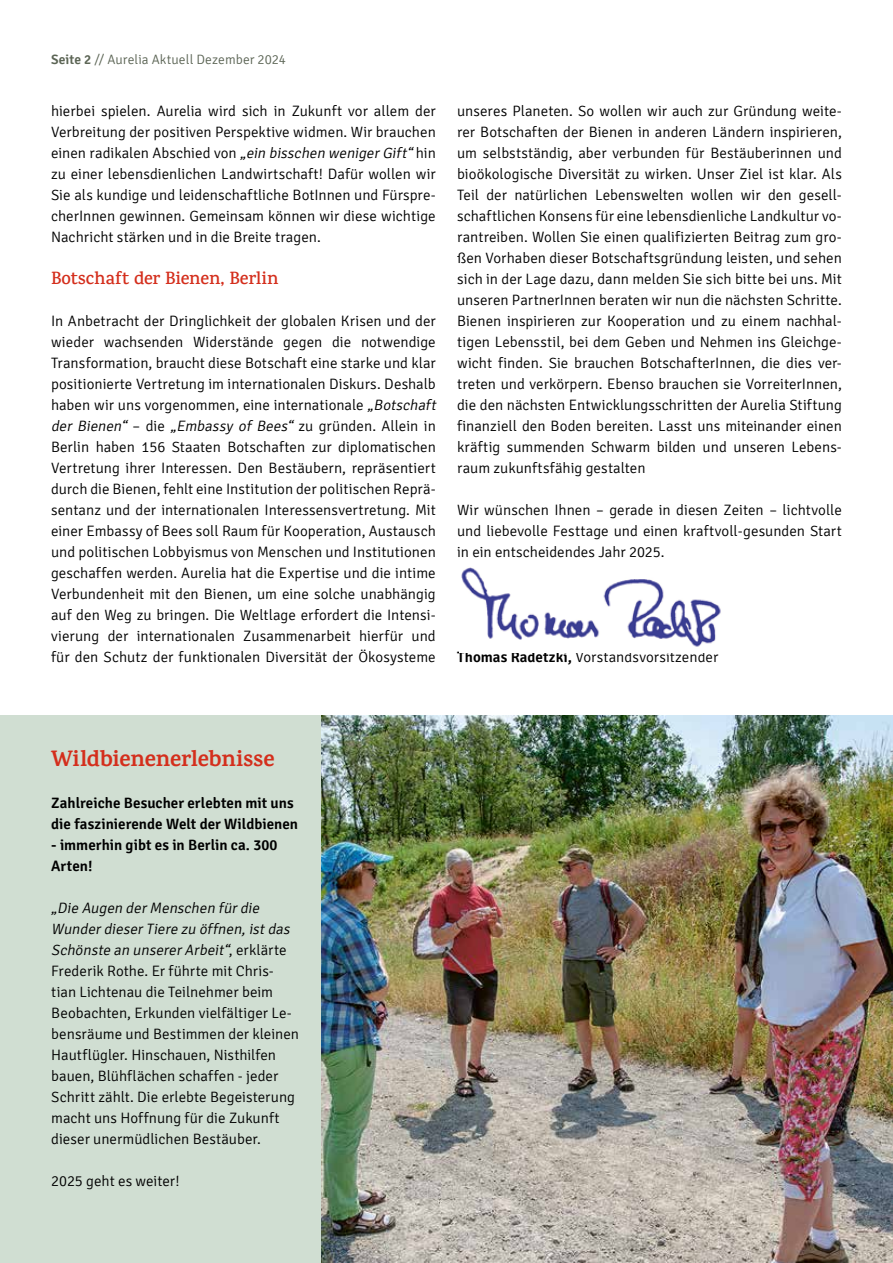
<style>
.page{position:relative;width:893px;height:1263px;background:#fff}
.page>*{position:absolute;margin:0;border:0;box-sizing:border-box;transform-origin:0 0}
.t1{font:700 22.5px "Karma";letter-spacing:-.01em;color:#d42e1c}
.t2{font:600 18px "Karma";letter-spacing:-.005em;color:#d42e1c}
.t3{font:300 15px/21px "Signika";color:#000;text-align:justify}
.t4{font:600 15px/21px "Signika";color:#000}
.t5{font:300 13.5px "Signika";letter-spacing:.005em;color:#5c6555}
.s1{font-weight:600}
.s2{font-style:italic}
</style>
<div class="page">
<div style="left:0;top:716px;width:364px;height:547px;background:#d0ded2"></div>
<img style="left:322px;top:716px;width:571px;height:547px">
<img style="left:461px;top:567px;width:260px;height:80px">
<p class="t5" style="left:51px;top:52px;width:236px"><span class="s1">Seite 2</span> // Aurelia Aktuell Dezember 2024</p>
<p class="t3" style="left:51px;top:101px;width:386px">hierbei spielen. Aurelia wird sich in Zukunft vor allem der Verbreitung der positiven Perspektive widmen. Wir brauchen einen radikalen Abschied von <span class="s2">„ein bisschen wenigerGift“</span> hin zu einer lebensdienlichen Landwirtschaft! Dafür wollen wir Sie als kundige und leidenschaftliche BotInnen und Fürspre&shy;cherInnen gewinnen. Gemeinsam können wir diese wichtige Nachricht stärken und in die Breite tragen.</p>
<p class="t2" style="left:51px;top:267px;width:229px">Botschaft der Bienen, Berlin</p>
<p class="t3" style="left:51px;top:311px;width:389px;text-align:left">In Anbetracht der Dringlichkeit der globalen Krisen und der wieder wachsenden Widerstände gegen die notwendige Transformation, braucht diese Botschaft eine starke und klar positionierte Vertretung im internationalen Diskurs. Deshalb haben wir uns vorgenommen, eine internationale <span class="s2">„Botschaft der Bienen“</span> – di e <span class="s2">„Embassy of Bees“</span> z u g rü n d e n . A l lei n i n Berlin haben 156 Staaten Botschaften zur diplomatischen Vertretung ihrer Interessen. Den Bestäubern, repräsentiert durch die Bienen, fehlt eine Institution der politischen Reprä&shy;sentanz und der internationalen Interessensvertretung. Mit einer Embassy of Bees soll Raum für Kooperation, Austausch und politischen Lobbyismus von Menschen und Institutionen geschaffen werden. Aurelia hat die Expertise und die intime Verbundenheit mit den Bienen, um eine solche unabhängig auf den Weg zu bringen. Die Weltlage erfordert die Intensi&shy;vierung der internationalen Zusammenarbeit hierfür und für den Schutz der funktionalen Diversität der Ökosysteme</p>
<p class="t3" style="left:457px;top:101px;width:386px">unseres Planeten. So wollen wir auch zur Gründung weite&shy;rer Botschaften der Bienen in anderen Ländern inspirieren, um selbstständig, aber verbunden für Bestäuberinnen und bioökologische Diversität zu wirken. Unser Ziel ist klar. Als Teil der natürlichen Lebenswelten wollen wir den gesell&shy;schaftlichen Konsens für eine lebensdienliche Landkultur vo&shy;rantreiben. Wollen Sie einen qualifizierten Beitrag zum gro&shy;ßen Vorhaben dieser Botschaftsgründung leisten, und sehen sich in der Lage dazu, dann melden Sie sich bitte bei uns. Mit unseren PartnerInnen beraten wir nun die nächsten Schritte.<br>Bienen inspirieren zur Kooperation und zu einem nachhal&shy;tigen Lebensstil, bei dem Geben und Nehmen ins Gleichge&shy;wicht finden. Sie brauchen BotschafterInnen, die dies ver&shy;treten und verkörpern. Ebenso brauchen sie VorreiterInnen, die den nächsten Entwicklungsschritten der Aurelia Stiftung finanziell den Boden bereiten. Lasst uns miteinander einen kräftig summenden Schwarm bilden und unseren Lebens&shy;raum zukunftsfähig gestalten…</p>
<p class="t3" style="left:457px;top:500px;width:386px">Wir wünschen Ihnen – gerade in diesen Zeiten – lichtvolle und liebevolle Festtage und einen kraftvoll-gesunden Start in ein entscheidendes Jahr 2025.</p>
<p class="t3" style="left:457px;top:647px;width:263px"><span class="s1">Thomas Radetzki,</span> Vorstandsvorsitzender</p>
<h1 class="t1" style="left:51px;top:745px;width:225px">Wildbienenerlebnisse</h1>
<p class="t4" style="left:51px;top:793px;width:248px">Zahlreiche Besucher erlebten mit uns die faszinierende Welt der Wildbienen</p>
<p class="t4" style="left:51px;top:835px;width:228px">- immerhin gibt es in Berlin ca. 300<br>Arten!</p>
<p class="t3" style="left:51px;top:898px;width:249px;text-align:left"><span class="s2">„Die Augen derMenschen fürdie WunderdieserTiere zu öffnen,istdas Schönste an unsererArbeit“</span>, e r k l ä r t e Frederik Rothe. Er führte mit Chris&shy;tian Lichtenau die Teilnehmer beim Beobachten, Erkunden vielfältiger Le&shy;bensräume und Bestimmen der kleinen Hautflügler. Hinschauen, Nisthilfen bauen, Blühflächen schaffen - jeder Schritt zählt. Die erlebte Begeisterung macht uns Hoffnung für die Zukunft dieser unermüdlichen Bestäuber.</p>
<p class="t3" style="left:51px;top:1171px;width:130px">2025 geht es weiter!</p>
</div>
